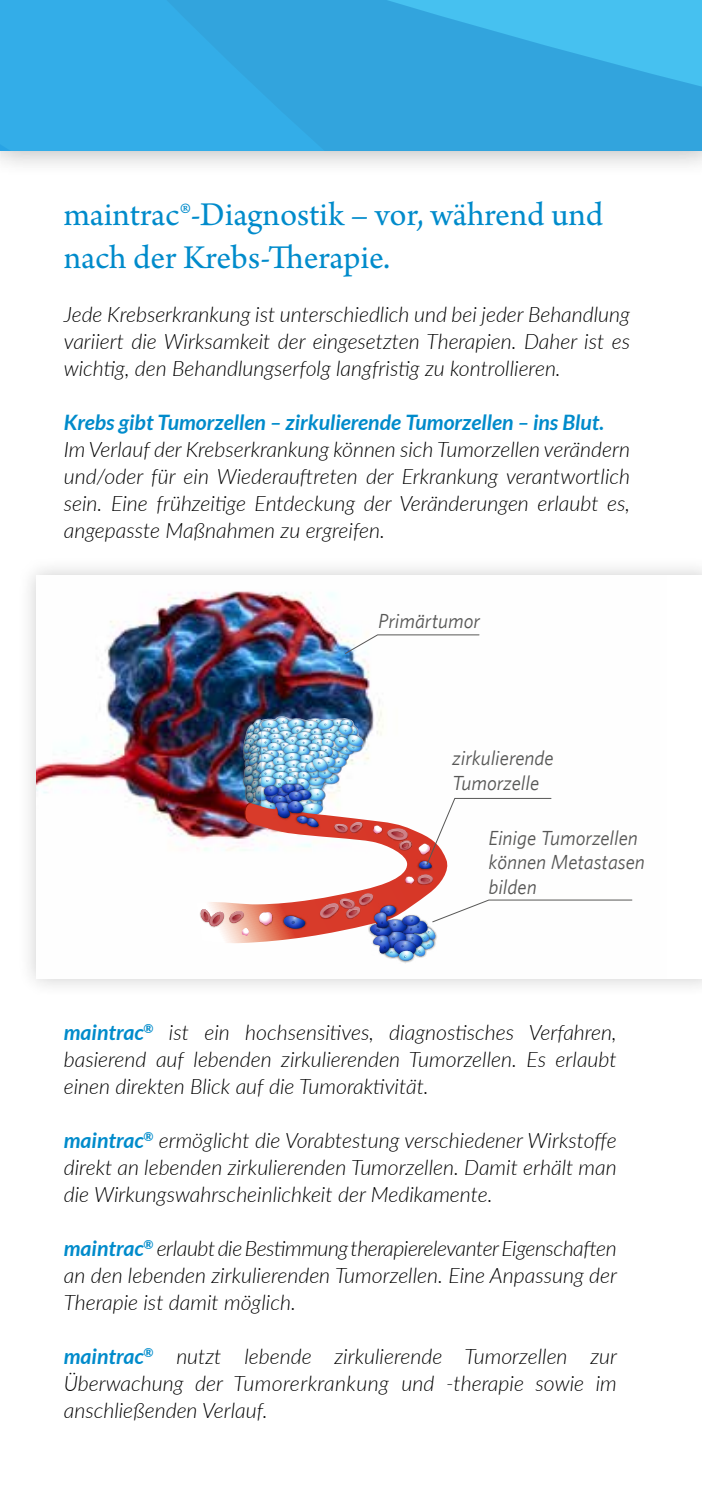
<style>
.page{position:relative;width:702px;height:1489px;background:#fff}
.page>*{position:absolute;margin:0;border:0;box-sizing:border-box;transform-origin:0 0}
.t1{font:35px/42.5px "Arno Pro";color:#008bcb}
.t2{font:italic 300 21.25px/27px "Lato";color:#000;text-align:justify}
.t3{font:italic 700 21.25px "Lato";color:#008bcb}
.t4{font:italic 20.5px/24.5px "Whitney";color:#575756}
.s1{font-weight:700;color:#008bcb}
</style>
<div class="page">
<div style="left:0;top:0;width:702px;height:178px;background:#000;opacity:.35"></div>
<svg style="left:0;top:0;width:702px;height:150px;background:#34aae3"></svg>
<div style="left:17px;top:555px;width:685px;height:442px;background:#000;opacity:.2"></div>
<div style="left:37px;top:575px;width:665px;height:403px;background:#fff"></div>
<img style="left:37px;top:591px;width:596px;height:373px">
<img style="left:397px;top:960px;width:18px;height:3px">
<img style="left:182px;top:890px;width:14px;height:50px">
<img style="left:190px;top:892px;width:6px;height:53px">
<svg style="left:345px;top:634px;width:134px;height:20px"></svg>
<img style="left:196px;top:715px;width:436px;height:245px">
<h1 class="t1" style="left:64px;top:195px;width:541px">maintrac®-Diagnostik – vor, während und nach der Krebs-Therapie.</h1>
<p class="t2" style="left:64px;top:300px;width:567px">Jede Krebserkrankung ist unterschiedlich und bei jeder Behandlung variiert die Wirksamkeit der eingesetzten Therapien. Daher ist es wichtig, den Behandlungserfolg langfristig zu kontrollieren.</p>
<p class="t3" style="left:64px;top:410px;width:542px">Krebs gibt Tumorzellen – zirkulierende Tumorzellen – ins Blut.</p>
<p class="t2" style="left:64px;top:435px;width:567px">Im Verlauf der Krebserkrankung können sich Tumorzellen verändern und/oder für ein Wiederauftreten der Erkrankung verantwortlich sein. Eine frühzeitige Entdeckung der Veränderungen erlaubt es, angepasste Maßnahmen zu ergreifen.</p>
<p class="t4" style="left:378px;top:608px;width:103px">Primärtumor</p>
<p class="t4" style="left:452px;top:745px;width:103px">zirkulierende<br>Tumorzelle</p>
<p class="t4" style="left:488px;top:824px;width:158px">Einige Tumorzellen können Metastasen bilden</p>
<p class="t2" style="left:64px;top:1017px;width:554px"><span class="s1">maintrac</span><sup>®</sup> ist ein hochsensitives, diagnostisches Verfahren, basierend auf lebenden zirkulierenden Tumorzellen. Es erlaubt einen direkten Blick auf die Tumoraktivität.</p>
<p class="t2" style="left:64px;top:1125px;width:554px"><span class="s1">maintrac</span><sup>®</sup> ermöglicht die Vorabtestung verschiedener Wirkstoffe direkt an lebenden zirkulierenden Tumorzellen. Damit erhält man die Wirkungswahrscheinlichkeit der Medikamente.</p>
<p class="t2" style="left:64px;top:1233px;width:554px"><span class="s1">maintrac</span><sup>®</sup> erlaubt die Bestimmung therapierelevanter Eigenschaften an den lebenden zirkulierenden Tumorzellen. Eine Anpassung der Therapie ist damit möglich.</p>
<p class="t2" style="left:64px;top:1341px;width:555px"><span class="s1">maintrac</span><sup>®</sup> nutzt lebende zirkulierende Tumorzellen zur Überwachung der Tumorerkrankung und -therapie sowie im anschließenden Verlauf.</p>
</div>
